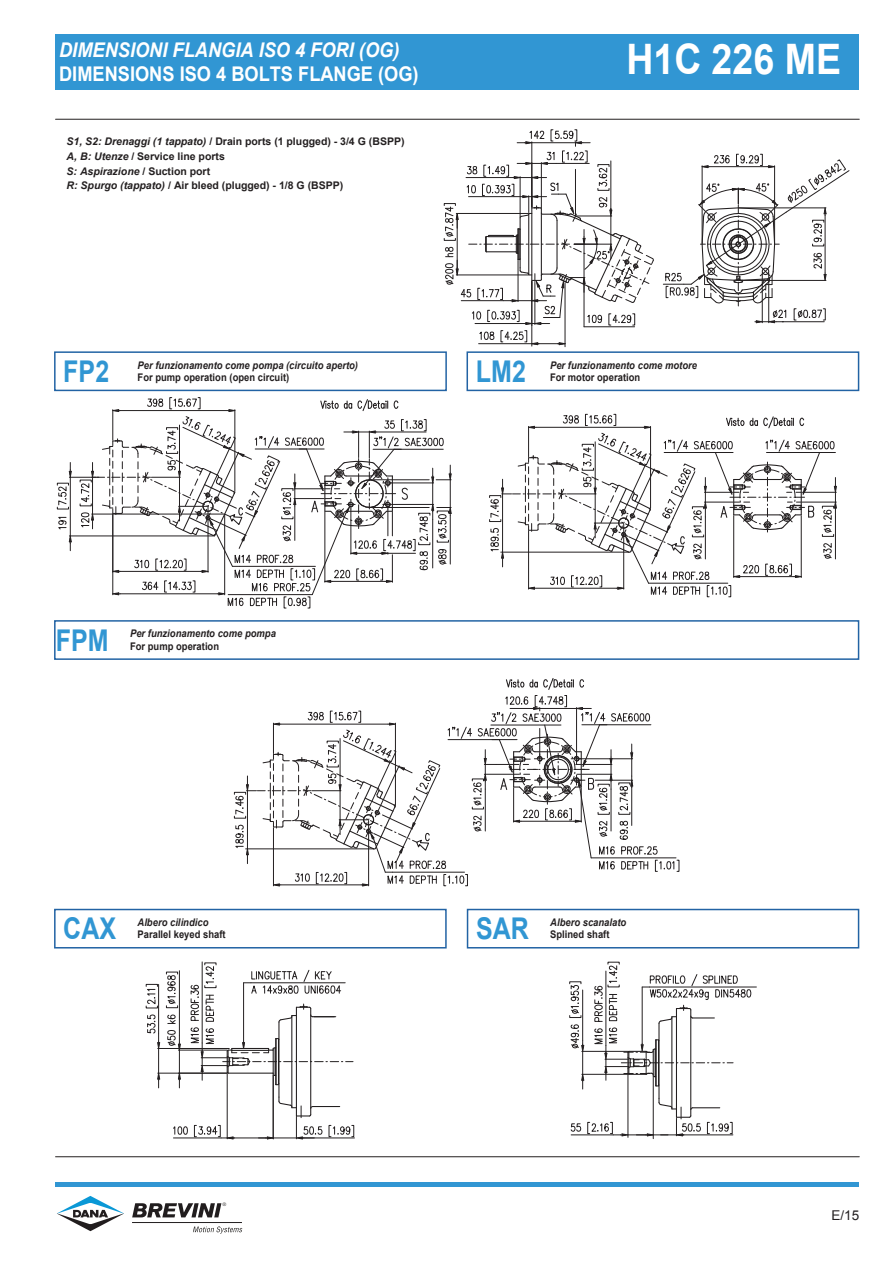
<style>
.page{position:relative;width:893px;height:1263px;background:#fff}
.page>*{position:absolute;margin:0;border:0;box-sizing:border-box;transform-origin:0 0}
.t1{font:700 42px "Arial";color:#fff;scale:.89 1}
.t2{font:700 30px "Arial";letter-spacing:.005em;color:#3196d3;scale:.83 1}
.t3{font:italic 700 20.25px "Arial";color:#fff;scale:.9 1}
.t4{font:700 20.25px "Arial";color:#fff;scale:.9 1}
.t5{font:13.5px "Arial";color:#231f20}
.t6{font:700 10.5px/14.9px "Arial";color:#231f20}
.t7{font:italic 700 10.5px "Arial";color:#231f20;scale:.89 1}
.t8{font:700 10.5px "Arial";color:#231f20;scale:.89 1}
.t9{font:300 4.8px "Helvetica Neue";color:#201e1e}
.s1{font-style:italic}
</style>
<div class="page">
<div style="left:56px;top:34px;width:803px;height:55px;background:#3196d3"></div>
<hr style="left:56px;top:119px;width:803px;height:1px;background:#231f20">
<hr style="left:56px;top:1157px;width:803px;height:1px;background:#231f20">
<hr style="left:56px;top:1182px;width:803px;height:4px;background:#3196d3">
<svg style="left:57px;top:1196px;width:67px;height:36px"></svg>
<svg style="left:193px;top:1226px;width:49px;height:8px"></svg>
<svg style="left:132px;top:1203px;width:89px;height:14px"></svg>
<hr style="left:132px;top:1222px;width:110px;height:1px;background:#211d1e">
<div style="left:54px;top:351px;width:393px;height:40px;border:2px solid #2263a4"></div>
<div style="left:54px;top:909px;width:393px;height:40px;border:2px solid #2263a4"></div>
<div style="left:467px;top:909px;width:392px;height:40px;border:2px solid #2263a4"></div>
<div style="left:54px;top:620px;width:805px;height:40px;border:2px solid #2263a4"></div>
<div style="left:466px;top:351px;width:393px;height:40px;border:2px solid #2263a4"></div>
<svg style="left:663px;top:154px;width:187px;height:169px"></svg>
<hr style="left:531px;top:281px;width:1px;height:65px;background:#231f20">
<svg style="left:444px;top:129px;width:210px;height:216px"></svg>
<hr style="left:541px;top:244px;width:1px;height:31px;background:#231f20">
<hr style="left:565px;top:283px;width:1px;height:64px;background:#231f20">
<svg style="left:57px;top:397px;width:395px;height:211px"></svg>
<svg style="left:489px;top:414px;width:348px;height:183px"></svg>
<svg style="left:234px;top:678px;width:445px;height:209px"></svg>
<hr style="left:310px;top:1062px;width:1px;height:53px;background:#231f20">
<hr style="left:158px;top:984px;width:1px;height:50px;background:#231f20">
<hr style="left:179px;top:971px;width:1px;height:64px;background:#231f20">
<hr style="left:291px;top:1062px;width:1px;height:46px;background:#231f20">
<hr style="left:296px;top:1062px;width:1px;height:54px;background:#231f20">
<hr style="left:278px;top:1062px;width:1px;height:35px;background:#231f20">
<hr style="left:178px;top:1050px;width:49px;height:1px;background:#231f20">
<hr style="left:158px;top:1073px;width:69px;height:1px;background:#231f20">
<hr style="left:158px;top:1048px;width:71px;height:1px;background:#231f20">
<svg style="left:167px;top:1030px;width:14px;height:58px"></svg>
<svg style="left:167px;top:1014px;width:9px;height:10px"></svg>
<svg style="left:166px;top:972px;width:12px;height:36px"></svg>
<hr style="left:202px;top:962px;width:1px;height:81px;background:#231f20">
<svg style="left:147px;top:1014px;width:13px;height:74px"></svg>
<svg style="left:146px;top:984px;width:12px;height:24px"></svg>
<hr style="left:227px;top:1138px;width:46px;height:1px;background:#231f20">
<hr style="left:173px;top:1138px;width:48px;height:1px;background:#231f20">
<hr style="left:273px;top:1075px;width:1px;height:64px;background:#231f20">
<hr style="left:227px;top:1074px;width:1px;height:65px;background:#231f20">
<svg style="left:173px;top:1126px;width:15px;height:9px"></svg>
<svg style="left:194px;top:1125px;width:40px;height:15px"></svg>
<svg style="left:258px;top:1097px;width:96px;height:43px"></svg>
<svg style="left:187px;top:963px;width:166px;height:122px"></svg>
<hr style="left:582px;top:990px;width:1px;height:50px;background:#231f20">
<hr style="left:658px;top:1063px;width:1px;height:35px;background:#231f20">
<hr style="left:676px;top:1063px;width:1px;height:54px;background:#231f20">
<hr style="left:671px;top:1063px;width:1px;height:46px;background:#231f20">
<hr style="left:690px;top:1063px;width:1px;height:53px;background:#231f20">
<hr style="left:582px;top:1074px;width:46px;height:1px;background:#231f20">
<hr style="left:582px;top:1051px;width:46px;height:1px;background:#231f20">
<svg style="left:570px;top:1024px;width:14px;height:65px"></svg>
<svg style="left:569px;top:982px;width:12px;height:36px"></svg>
<hr style="left:571px;top:1135px;width:42px;height:1px;background:#231f20">
<hr style="left:682px;top:1135px;width:51px;height:1px;background:#231f20">
<hr style="left:628px;top:1074px;width:1px;height:63px;background:#231f20">
<svg style="left:570px;top:1123px;width:11px;height:9px"></svg>
<svg style="left:591px;top:962px;width:160px;height:124px"></svg>
<hr style="left:649px;top:987px;width:107px;height:1px;background:#231f20">
<hr style="left:653px;top:1077px;width:1px;height:62px;background:#231f20">
<svg style="left:587px;top:1098px;width:145px;height:39px"></svg>
<h3 class="t3" style="left:59px;top:39px;width:380px">DIMENSIONI FLANGIA ISO 4 FORI (OG)</h3>
<h3 class="t4" style="left:59px;top:62px;width:401px">DIMENSIONS ISO 4 BOLTS FLANGE (OG)</h3>
<p class="t6" style="left:67px;top:134px;width:339px"><span class="s1">S1, S2: Drenaggi (1 tappato)</span> / Drain ports (1 plugged) - 3/4 G (BSPP)<br><span class="s1">A, B: Utenze</span> / Service line ports<br><span class="s1">S: Aspirazione</span> / Suction port<br><span class="s1">R: Spurgo (tappato)</span> / Air bleed (plugged) - 1/8 G (BSPP)</p>
<h1 class="t1" style="left:626px;top:36px;width:243px">H1C 226 ME</h1>
<h2 class="t2" style="left:63px;top:355px;width:57px">FP2</h2>
<p class="t7" style="left:138px;top:359px;width:249px">Per funzionamento come pompa (circuito aperto)</p>
<p class="t8" style="left:138px;top:371px;width:172px">For pump operation (open circuit)</p>
<h2 class="t2" style="left:476px;top:355px;width:62px">LM2</h2>
<p class="t7" style="left:550px;top:359px;width:167px">Per funzionamento come motore</p>
<p class="t8" style="left:550px;top:371px;width:103px">For motor operation</p>
<h2 class="t2" style="left:56px;top:623px;width:65px">FPM</h2>
<p class="t7" style="left:130px;top:628px;width:165px">Per funzionamento come pompa</p>
<p class="t8" style="left:130px;top:640px;width:102px">For pump operation</p>
<h2 class="t2" style="left:63px;top:912px;width:65px">CAX</h2>
<p class="t7" style="left:138px;top:916px;width:81px">Albero cilindico</p>
<p class="t8" style="left:138px;top:929px;width:100px">Parallel keyed shaft</p>
<p class="t9" style="left:222px;top:1203px;width:5px">®</p>
<h2 class="t2" style="left:476px;top:912px;width:65px">SAR</h2>
<p class="t7" style="left:550px;top:916px;width:87px">Albero scanalato</p>
<p class="t8" style="left:550px;top:929px;width:68px">Splined shaft</p>
<p class="t5" style="left:831px;top:1208px;width:29px">E/15</p>
</div>
